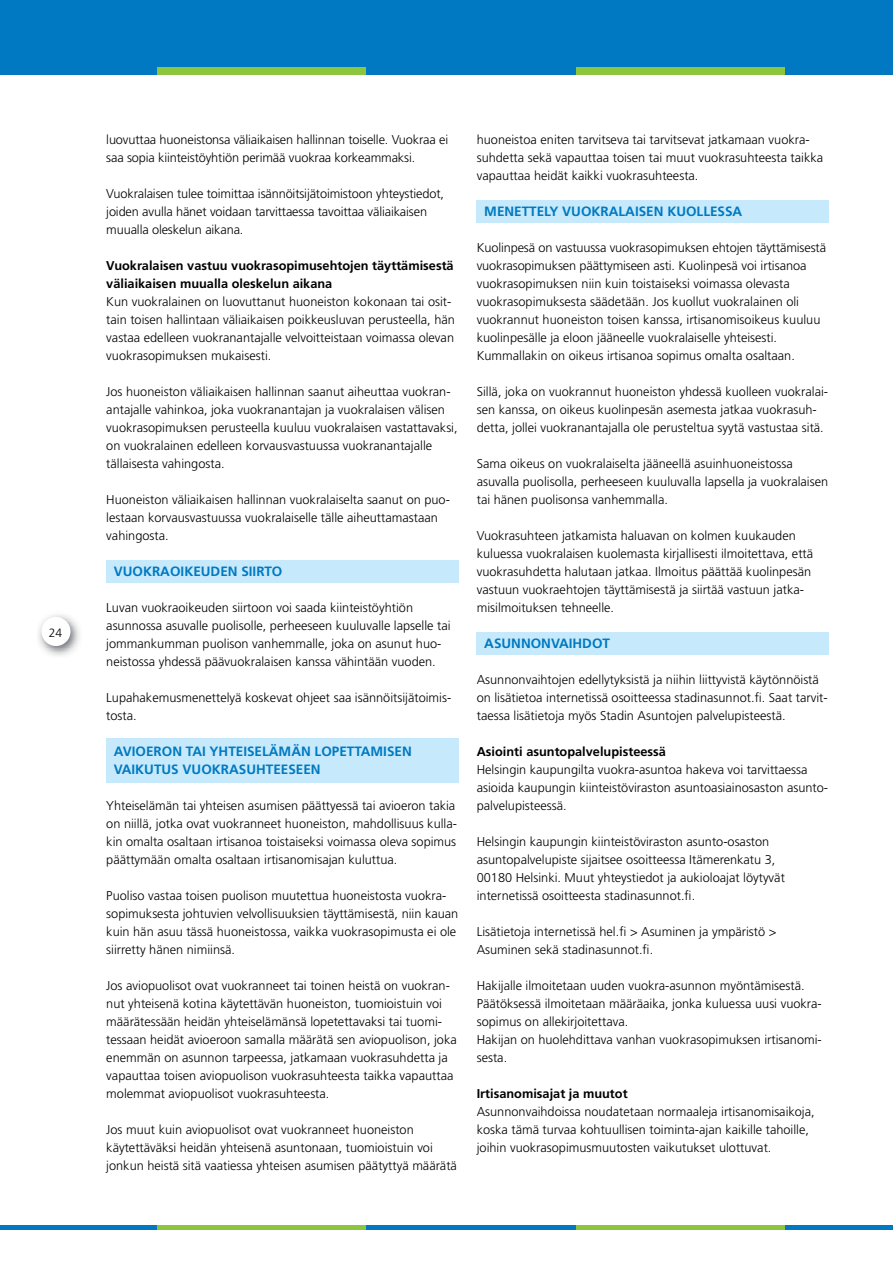
<style>
.page{position:relative;width:893px;height:1263px;background:#fff}
.page>*{position:absolute;margin:0;border:0;box-sizing:border-box;transform-origin:0 0}
.t1{font:700 13.5px/18px "Frutiger";color:#0079c2}
.t2{font:300 12.75px/18px "Frutiger";color:#000}
.t3{font:700 12.75px/18px "Frutiger";color:#000}
.t4{font:300 12px "Frutiger";color:#000}
</style>
<div class="page">
<div style="left:0;top:1225px;width:157px;height:5px;background:#0079c2"></div>
<div style="left:157px;top:1225px;width:209px;height:5px;background:#8cc63e"></div>
<div style="left:366px;top:1225px;width:210px;height:5px;background:#0079c2"></div>
<div style="left:576px;top:1225px;width:209px;height:5px;background:#8cc63e"></div>
<div style="left:785px;top:1225px;width:108px;height:5px;background:#0079c2"></div>
<div style="left:0;top:0;width:893px;height:70px;background:#0079c2"></div>
<img style="left:38px;top:615px;width:42px;height:41px">
<div style="left:41px;top:617px;width:30px;height:29px;background:#fff;border-radius:50%"></div>
<hr style="left:0;top:70px;width:157px;height:4px;background:#0079c2">
<hr style="left:157px;top:70px;width:209px;height:4px;background:#8cc63e">
<hr style="left:366px;top:70px;width:210px;height:4px;background:#0079c2">
<hr style="left:576px;top:70px;width:209px;height:4px;background:#8cc63e">
<hr style="left:785px;top:70px;width:108px;height:4px;background:#0079c2">
<div style="left:106px;top:738px;width:353px;height:45px;background:#c6eafb"></div>
<div style="left:106px;top:560px;width:353px;height:23px;background:#c6eafb"></div>
<div style="left:477px;top:632px;width:352px;height:23px;background:#c6eafb"></div>
<div style="left:477px;top:200px;width:352px;height:23px;background:#c6eafb"></div>
<div style="left:157px;top:67px;width:209px;height:5px;background:#8cc63e"></div>
<div style="left:576px;top:67px;width:209px;height:5px;background:#8cc63e"></div>
<p class="t4" style="left:49px;top:626px;width:15px">24</p>
<p class="t2" style="left:106px;top:131px;width:343px">luovuttaa huoneistonsa väliaikaisen hallinnan toiselle. Vuokraa ei saa sopia kiinteistöyhtiön perimää vuokraa korkeammaksi.</p>
<p class="t2" style="left:106px;top:185px;width:339px">Vuokralaisen tulee toimittaa isännöitsijätoimistoon yhteystiedot, joiden avulla hänet voidaan tarvittaessa tavoittaa väliaikaisen muualla oleskelun aikana.</p>
<p class="t3" style="left:106px;top:257px;width:349px">Vuokralaisen vastuu vuokrasopimusehtojen täyttämisestä väliaikaisen muualla oleskelun aikana</p>
<p class="t2" style="left:106px;top:293px;width:350px">Kun vuokralainen on luovuttanut huoneiston kokonaan tai osit&shy;tain toisen hallintaan väliaikaisen poikkeusluvan perusteella, hän vastaa edelleen vuokranantajalle velvoitteistaan voimassa olevan vuokrasopimuksen mukaisesti.</p>
<p class="t2" style="left:106px;top:383px;width:353px">Jos huoneiston väliaikaisen hallinnan saanut aiheuttaa vuokran&shy;antajalle vahinkoa, joka vuokranantajan ja vuokralaisen välisen vuokrasopimuksen perusteella kuuluu vuokralaisen vastattavaksi, on vuokralainen edelleen korvausvastuussa vuokranantajalle tällaisesta vahingosta.</p>
<p class="t2" style="left:106px;top:491px;width:345px">Huoneiston väliaikaisen hallinnan vuokralaiselta saanut on puo&shy;lestaan korvausvastuussa vuokralaiselle tälle aiheuttamastaan vahingosta.</p>
<p class="t1" style="left:114px;top:562px;width:170px">VUOKRAOIKEUDEN SIIRTO</p>
<p class="t2" style="left:106px;top:599px;width:346px">Luvan vuokraoikeuden siirtoon voi saada kiinteistöyhtiön asunnossa asuvalle puolisolle, perheeseen kuuluvalle lapselle tai jommankumman puolison vanhemmalle, joka on asunut huo&shy;neistossa yhdessä päävuokralaisen kanssa vähintään vuoden.</p>
<p class="t2" style="left:106px;top:689px;width:346px">Lupahakemusmenettelyä koskevat ohjeet saa isännöitsijätoimis&shy;tosta.</p>
<p class="t1" style="left:114px;top:742px;width:299px">AVIOERON TAI YHTEISELÄMÄN LOPETTAMISEN<br>VAIKUTUS VUOKRASUHTEESEEN</p>
<p class="t2" style="left:106px;top:797px;width:352px">Yhteiselämän tai yhteisen asumisen päättyessä tai avioeron takia on niillä, jotka ovat vuokranneet huoneiston, mahdollisuus kulla&shy;kin omalta osaltaan irtisanoa toistaiseksi voimassa oleva sopimus päättymään omalta osaltaan irtisanomisajan kuluttua.</p>
<p class="t2" style="left:106px;top:887px;width:354px">Puoliso vastaa toisen puolison muutettua huoneistosta vuokra&shy;sopimuksesta johtuvien velvollisuuksien täyttämisestä, niin kauan kuin hän asuu tässä huoneistossa, vaikka vuokrasopimusta ei ole siirretty hänen nimiinsä.</p>
<p class="t2" style="left:106px;top:977px;width:352px">Jos aviopuolisot ovat vuokranneet tai toinen heistä on vuokran&shy;nut yhteisenä kotina käytettävän huoneiston, tuomioistuin voi määrätessään heidän yhteiselämänsä lopetettavaksi tai tuomi&shy;tessaan heidät avioeroon samalla määrätä sen aviopuolison, joka enemmän on asunnon tarpeessa, jatkamaan vuokrasuhdetta ja vapauttaa toisen aviopuolison vuokrasuhteesta taikka vapauttaa molemmat aviopuolisot vuokrasuhteesta.</p>
<p class="t2" style="left:106px;top:1121px;width:352px">Jos muut kuin aviopuolisot ovat vuokranneet huoneiston käytettäväksi heidän yhteisenä asuntonaan, tuomioistuin voi jonkun heistä sitä vaatiessa yhteisen asumisen päätyttyä määrätä</p>
<p class="t2" style="left:477px;top:131px;width:348px">huoneistoa eniten tarvitseva tai tarvitsevat jatkamaan vuokra&shy;suhdetta sekä vapauttaa toisen tai muut vuokrasuhteesta taikka vapauttaa heidät kaikki vuokrasuhteesta.</p>
<p class="t1" style="left:484px;top:202px;width:260px">MENETTELY VUOKRALAISEN KUOLLESSA</p>
<p class="t2" style="left:477px;top:239px;width:351px">Kuolinpesä on vastuussa vuokrasopimuksen ehtojen täyttämisestä vuokrasopimuksen päättymiseen asti. Kuolinpesä voi irtisanoa vuokrasopimuksen niin kuin toistaiseksi voimassa olevasta vuokrasopimuksesta säädetään. Jos kuollut vuokralainen oli vuokrannut huoneiston toisen kanssa, irtisanomisoikeus kuuluu kuolinpesälle ja eloon jääneelle vuokralaiselle yhteisesti.<br>Kummallakin on oikeus irtisanoa sopimus omalta osaltaan.</p>
<p class="t2" style="left:477px;top:383px;width:353px">Sillä, joka on vuokrannut huoneiston yhdessä kuolleen vuokralai&shy;sen kanssa, on oikeus kuolinpesän asemesta jatkaa vuokrasuh&shy;detta, jollei vuokranantajalla ole perusteltua syytä vastustaa sitä.</p>
<p class="t2" style="left:477px;top:455px;width:353px">Sama oikeus on vuokralaiselta jääneellä asuinhuoneistossa asuvalla puolisolla, perheeseen kuuluvalla lapsella ja vuokralaisen tai hänen puolisonsa vanhemmalla.</p>
<p class="t2" style="left:477px;top:527px;width:338px">Vuokrasuhteen jatkamista haluavan on kolmen kuukauden kuluessa vuokralaisen kuolemasta kirjallisesti ilmoitettava, että vuokrasuhdetta halutaan jatkaa. Ilmoitus päättää kuolinpesän vastuun vuokraehtojen täyttämisestä ja siirtää vastuun jatka&shy;misilmoituksen tehneelle.</p>
<p class="t1" style="left:484px;top:634px;width:127px">ASUNNONVAIHDOT</p>
<p class="t2" style="left:477px;top:671px;width:352px">Asunnonvaihtojen edellytyksistä ja niihin liittyvistä käytönnöistä on lisätietoa internetissä osoitteessa stadinasunnot.fi. Saat tarvit&shy;taessa lisätietoja myös Stadin Asuntojen palvelupisteestä.</p>
<p class="t3" style="left:477px;top:743px;width:191px">Asiointi asuntopalvelupisteessä</p>
<p class="t2" style="left:477px;top:761px;width:353px">Helsingin kaupungilta vuokra-asuntoa hakeva voi tarvittaessa asioida kaupungin kiinteistöviraston asuntoasiainosaston asunto&shy;palvelupisteessä.</p>
<p class="t2" style="left:477px;top:833px;width:310px">Helsingin kaupungin kiinteistöviraston asunto-osaston asuntopalvelupiste sijaitsee osoitteessa Itämerenkatu 3, 00180 Helsinki. Muut yhteystiedot ja aukioloajat löytyvät internetissä osoitteesta stadinasunnot.fi.</p>
<p class="t2" style="left:477px;top:923px;width:301px">Lisätietoja internetissä hel.fi &gt; Asuminen ja ympäristö &gt;<br>Asuminen sekä stadinasunnot.fi.</p>
<p class="t2" style="left:477px;top:977px;width:347px">Hakijalle ilmoitetaan uuden vuokra-asunnon myöntämisestä.<br>Päätöksessä ilmoitetaan määräaika, jonka kuluessa uusi vuokra&shy;sopimus on allekirjoitettava.<br>Hakijan on huolehdittava vanhan vuokrasopimuksen irtisanomi&shy;sesta.</p>
<p class="t3" style="left:477px;top:1085px;width:152px">Irtisanomisajat ja muutot</p>
<p class="t2" style="left:477px;top:1103px;width:339px">Asunnonvaihdoissa noudatetaan normaaleja irtisanomisaikoja, koska tämä turvaa kohtuullisen toiminta-ajan kaikille tahoille, joihin vuokrasopimusmuutosten vaikutukset ulottuvat.</p>
</div>
